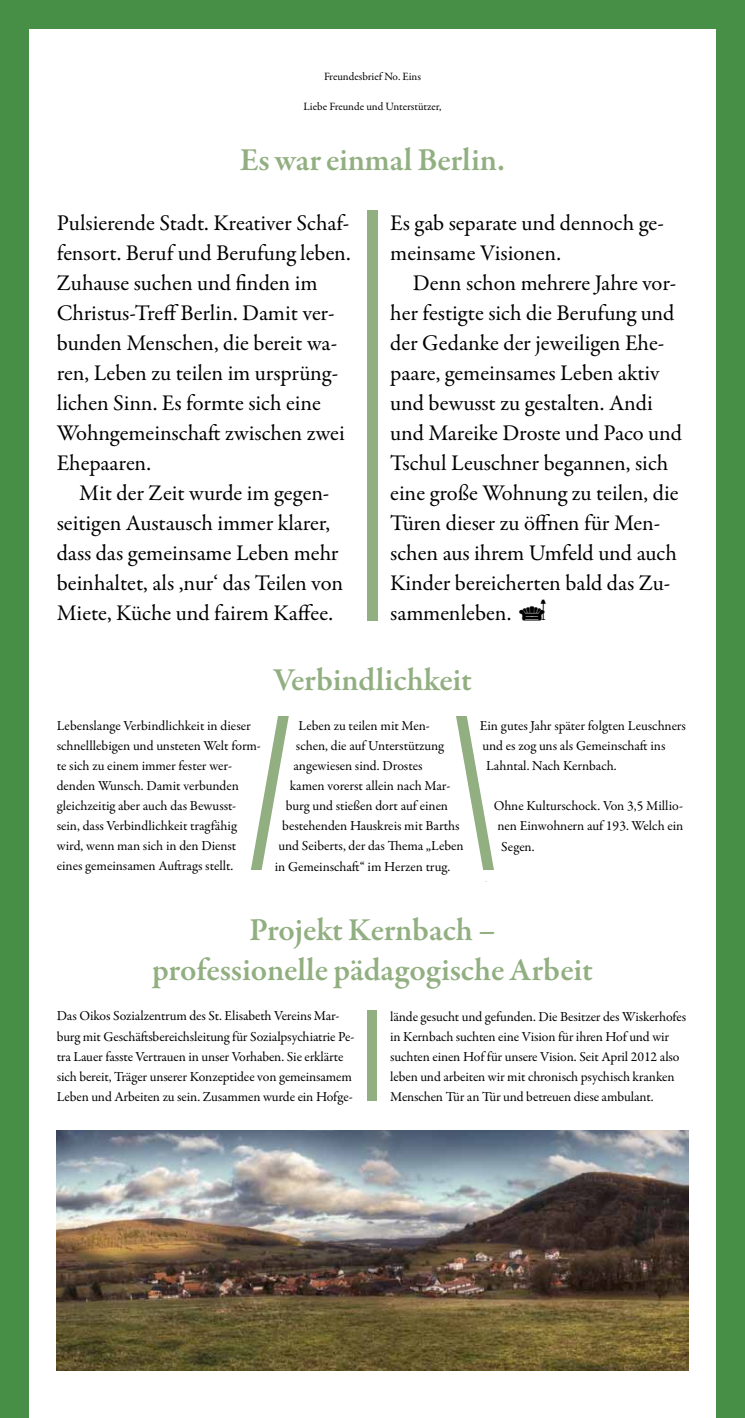
<style>
.page{position:relative;width:745px;height:1418px;background:#fff}
.page>*{position:absolute;margin:0;border:0;box-sizing:border-box;transform-origin:0 0}
.t1{font:600 32.5px/40px "Garamond Premr Pro";letter-spacing:-.005em;color:#92af81;text-align:center}
.t2{font:22.5px/30px "Garamond Premr Pro";color:#000}
.t3{font:13.75px/20px "Garamond Premr Pro";letter-spacing:-.005em;color:#000}
.t4{font:11.25px "Garamond Premr Pro";letter-spacing:-.005em;color:#000}
</style>
<div class="page">
<svg style="left:251px;top:716px;width:38px;height:154px"></svg>
<svg style="left:456px;top:716px;width:38px;height:154px"></svg>
<div style="left:367px;top:210px;width:10px;height:410px;background:#92af81"></div>
<div style="left:367px;top:1010px;width:10px;height:90px;background:#92af81"></div>
<img style="left:57px;top:1130px;width:630px;height:240px">
<div style="left:716px;top:0;width:28px;height:1417px;background:#478e46"></div>
<div style="left:0;top:0;width:28px;height:1417px;background:#478e46"></div>
<div style="left:0;top:0;width:744px;height:28px;background:#478e46"></div>
<p class="t4" style="left:324px;top:70px;width:98px">Freundesbrief No. Eins</p>
<p class="t4" style="left:303px;top:100px;width:140px">Liebe Freunde und Unterstützer,</p>
<h1 class="t1" style="left:240px;top:140px;width:266px">Es war einmal Berlin.</h1>
<p class="t2" style="left:57px;top:208px;width:295px">Pulsierende Stadt. Kreativer Schaf&shy;fensort. Beruf und Berufung leben.<br>Zuhause suchen und finden im<br>Christus-Treff Berlin. Damit ver&shy;bunden Menschen, die bereit wa&shy;ren, Leben zu teilen im ursprüng&shy;lichen Sinn. Es formte sich eine<br>Wohngemeinschaft zwischen zwei<br>Ehepaaren.</p>
<h2 class="t2" style="left:57px;top:478px;width:288px;text-align:center">Mit der Zeit wurde im gegen&shy;seitigen Austausch immer klarer, dass das gemeinsame Leben mehr beinhaltet, als ‚nur‘ das Teilen von<br>Miete, Küche und fairem Kaffee.</h2>
<h2 class="t2" style="left:390px;top:208px;width:275px">Es gab separate und dennoch ge&shy;meinsame Visionen.</h2>
<p class="t2" style="left:390px;top:268px;width:293px;text-indent:22px">Denn schon mehrere Jahre vor&shy;her festigte sich die Berufung und der Gedanke der jeweiligen Ehe&shy;paare, gemeinsames Leben aktiv und bewusst zu gestalten. Andi und Mareike Droste und Paco und<br>Tschul Leuschner begannen, sich eine große Wohnung zu teilen, die<br>Türen dieser zu öffnen für Men&shy;schen aus ihrem Umfeld und auch<br>Kinder bereicherten bald das Zu&shy;sammenleben.</p>
<h1 class="t1" style="left:273px;top:660px;width:200px">Verbindlichkeit</h1>
<p class="t3" style="left:57px;top:716px;width:205px">Lebenslange Verbindlichkeit in dieser schnelllebigen und unsteten Welt form&shy;te sich zu einem immer fester wer&shy;denden Wunsch. Damit verbunden gleichzeitig aber auch das Bewusst&shy;sein, dass Verbindlichkeit tragfähig wird, wenn man sich in den Dienst eines gemeinsamen Auftrags stellt.</p>
<p class="t3" style="left:298px;top:716px;width:133px">Leben zu teilen mit Men-</p>
<p class="t3" style="left:296px;top:736px;width:149px">schen, die auf Unterstützung</p>
<p class="t3" style="left:293px;top:756px;width:130px">angewiesen sind. Drostes</p>
<p class="t3" style="left:289px;top:776px;width:162px">kamen vorerst allein nach Mar-</p>
<p class="t3" style="left:286px;top:796px;width:163px">burg und stießen dort auf einen</p>
<p class="t3" style="left:282px;top:816px;width:179px">bestehenden Hauskreis mit Barths</p>
<p class="t3" style="left:278px;top:836px;width:187px">und Seiberts, der das Thema „Leben</p>
<p class="t3" style="left:274px;top:856px;width:177px">in Gemeinschaft“ im Herzen trug.</p>
<p class="t3" style="left:479px;top:716px;width:207px">Ein gutes Jahr später folgten Leuschners und es zog uns als Gemeinschaft ins<br>Lahntal. Nach Kernbach.</p>
<p class="t3" style="left:493px;top:796px;width:191px;text-align:justify">Ohne Kulturschock. Von 3,5 Millio&shy;nen Einwohnern auf 193. Welch ein Segen.</p>
<h1 class="t1" style="left:152px;top:910px;width:442px">Projekt Kernbach –<br>professionelle pädagogische Arbeit</h1>
<p class="t3" style="left:57px;top:1006px;width:299px">Das Oikos Sozialzentrum des St. Elisabeth Vereins Mar&shy;burg mit Geschäftsbereichsleitung für Sozialpsychiatrie Pe&shy;tra Lauer fasste Vertrauen in unser Vorhaben. Sie erklärte sich bereit, Träger unserer Konzeptidee von gemeinsamem Leben und Arbeiten zu sein. Zusammen wurde ein Hofge-</p>
<p class="t3" style="left:390px;top:1006px;width:297px">lände gesucht und gefunden. Die Besitzer des Wiskerhofes in Kernbach suchten eine Vision für ihren Hof und wir suchten einen Hof für unsere Vision. Seit April 2012 also leben und arbeiten wir mit chronisch psychisch kranken Menschen Tür an Tür und betreuen diese ambulant.</p>
</div>
